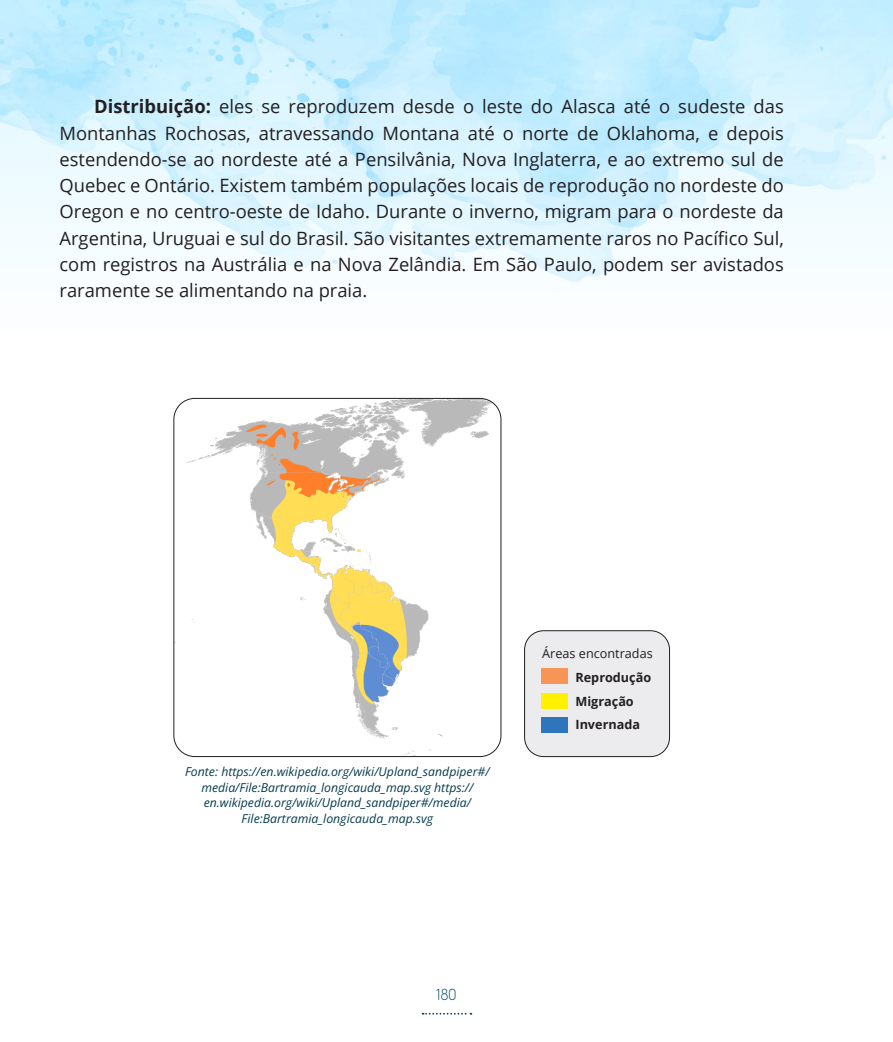
<style>
.page{position:relative;width:893px;height:1042px;background:#fff}
.page>*{position:absolute;margin:0;border:0;box-sizing:border-box;transform-origin:0 0}
.t1{font:18.38px/26.2px "Open Sans";color:#231f20;text-align:justify}
.t2{font:300 expanded 17.5px "Aristotelica Pro Cnd Txt";color:#084e67}
.mapa_legenda{font:700 12.6px "Open Sans";color:#231f20}
.mapa_legenda-2{font:12.6px "Open Sans";color:#231f20}
.legenda{font:italic 12.25px/15.8px "Open Sans";color:#063b4c;text-align:center}
.s1{font-weight:700}
</style>
<div class="page">
<img style="left:0;top:0;width:893px;height:284px">
<svg style="left:423px;top:1013px;width:48px;height:1px"></svg>
<div style="left:525px;top:631px;width:144px;height:125px;background:#ececee;border-radius:19px"></div>
<div style="left:524px;top:630px;width:146px;height:127px;border:1px solid #231f20;border-radius:19px"></div>
<div style="left:541px;top:668px;width:26px;height:16px;background:#f79559"></div>
<div style="left:541px;top:693px;width:26px;height:15px;background:#fff101"></div>
<div style="left:541px;top:717px;width:26px;height:15px;background:#2e75bb"></div>
<img style="left:174px;top:398px;width:327px;height:358px">
<div style="left:174px;top:398px;width:327px;height:359px;border:1px solid #231f20;border-radius:21px"></div>
<p class="t1" style="left:60px;top:93px;width:726px;text-indent:35px"><span class="s1">Distribuição:</span> eles se reproduzem desde o leste do Alasca até o sudeste das Montanhas Rochosas, atravessando Montana até o norte de Oklahoma, e depois estendendo-se ao nordeste até a Pensilvânia, Nova Inglaterra, e ao extremo sul de Quebec e Ontário. Existem também populações locais de reprodução no nordeste do Oregon e no centro-oeste de Idaho. Durante o inverno, migram para o nordeste da Argentina, Uruguai e sul do Brasil. São visitantes extremamente raros no Pacífico Sul, com registros na Austrália e na Nova Zelândia. Em São Paulo, podem ser avistados raramente se alimentando na praia.</p>
<p class="legenda" style="left:185px;top:763px;width:306px">Fonte: https://en.wikipedia.org/wiki/Upland_sandpiper#/ media/File:Bartramia_longicauda_map.svg https:// en.wikipedia.org/wiki/Upland_sandpiper#/media/ File:Bartramia_longicauda_map.svg</p>
<p class="mapa_legenda-2" style="left:542px;top:645px;width:112px">Áreas encontradas</p>
<p class="mapa_legenda" style="left:575px;top:668px;width:77px">Reprodução</p>
<p class="mapa_legenda" style="left:575px;top:692px;width:60px">Migração</p>
<p class="mapa_legenda" style="left:575px;top:716px;width:66px">Invernada</p>
<p class="t2" style="left:436px;top:982px;width:22px">180</p>
</div>
